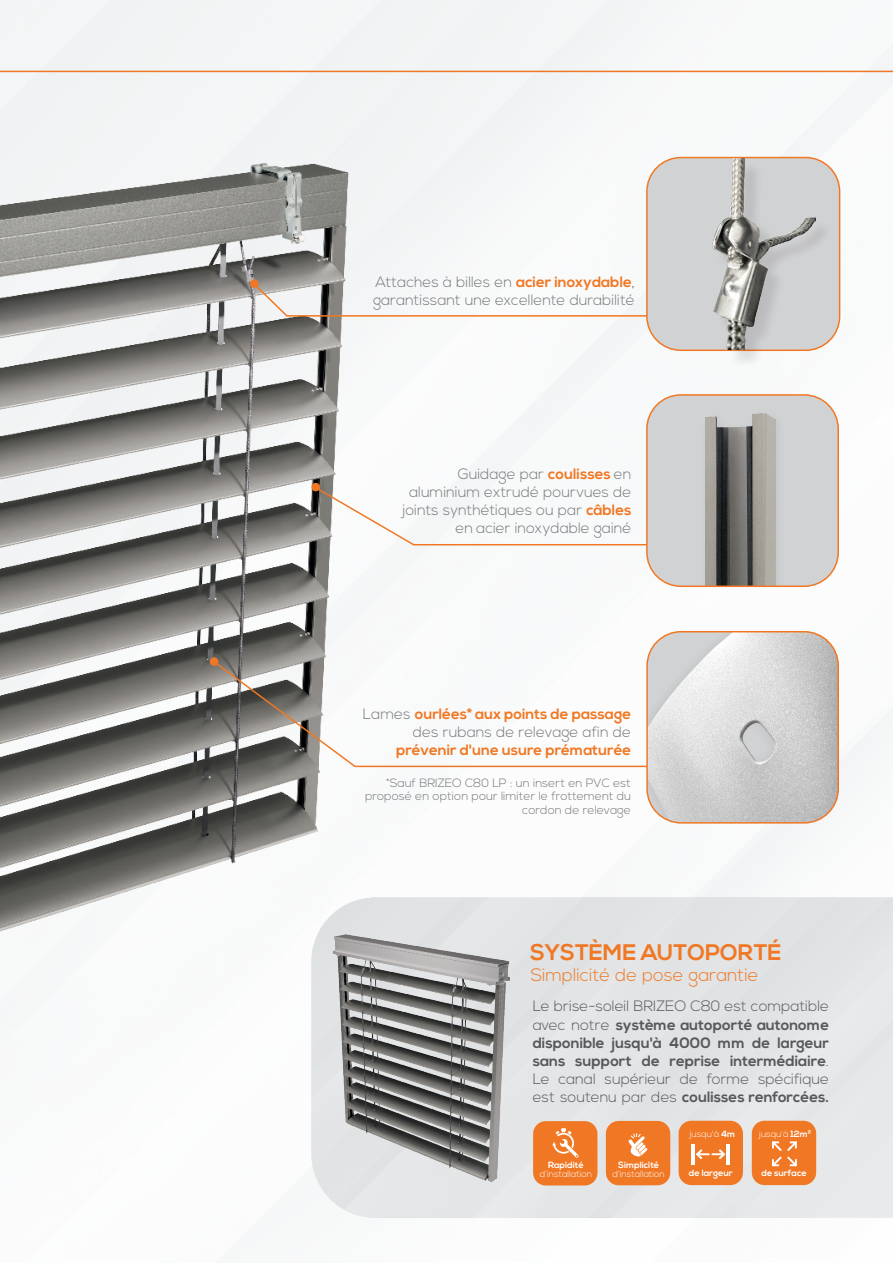
<style>
.page{position:relative;width:893px;height:1263px;background:#fff}
.page>*{position:absolute;margin:0;border:0;box-sizing:border-box;transform-origin:0 0}
.t1{font:700 22.5px "Nexa";color:#f07824}
.t2{font:300 18px "Nexa";color:#f07824}
.t3{font:300 15px/18px "Nexa";color:#757679;text-align:right}
.t4{font:700 15px/18px "Nexa";color:#57585a;text-align:justify}
.t5{font:700 15px "Nexa";color:#f07824}
.t6{font:300 12px/13.5px "Nexa";color:#757679;text-align:right}
.t7{font:300 9px "Nexa";color:#fff}
.t8{font:700 9px "Nexa";color:#fff}
.s1{font-weight:700;color:#f07824}
.s2{color:#57585a}
.s3{font-weight:300}
.s4{font-weight:700}
</style>
<div class="page">
<img style="left:0;top:0;width:893px;height:897px">
<hr style="left:0;top:71px;width:893px;height:1px;background:#f07824">
<img style="left:0;top:135px;width:363px;height:797px">
<svg style="left:314px;top:486px;width:332px;height:60px"></svg>
<div style="left:311px;top:483px;width:9px;height:8px;background:#f07824;border-radius:50%"></div>
<svg style="left:212px;top:660px;width:434px;height:108px"></svg>
<div style="left:210px;top:657px;width:8px;height:9px;background:#f07824;border-radius:50%"></div>
<img style="left:647px;top:632px;width:191px;height:191px">
<div style="left:646px;top:631px;width:193px;height:192px;border:2px solid #f07824;border-radius:34px"></div>
<div style="left:311px;top:897px;width:582px;height:321px;background:#e2e4e6"></div>
<div style="left:647px;top:395px;width:191px;height:191px;background:#d1d2d4;border-radius:34px"></div>
<div style="left:701px;top:408px;width:86px;height:178px;background:#231f20;opacity:.07"></div>
<img style="left:706px;top:414px;width:69px;height:170px">
<div style="left:646px;top:394px;width:193px;height:193px;border:2px solid #f07824;border-radius:34px"></div>
<div style="left:533px;top:1121px;width:64px;height:64px;background:#f07824;border-radius:13px"></div>
<svg style="left:552px;top:1128px;width:27px;height:30px"></svg>
<div style="left:606px;top:1121px;width:64px;height:64px;background:#f07824;border-radius:13px"></div>
<svg style="left:629px;top:1133px;width:18px;height:23px"></svg>
<div style="left:679px;top:1121px;width:64px;height:64px;background:#f07824;border-radius:13px"></div>
<div style="left:752px;top:1121px;width:64px;height:64px;background:#f07824;border-radius:13px"></div>
<svg style="left:772px;top:1141px;width:25px;height:25px"></svg>
<hr style="left:726px;top:1145px;width:3px;height:20px;background:#fff">
<hr style="left:692px;top:1145px;width:3px;height:20px;background:#fff">
<svg style="left:696px;top:1149px;width:29px;height:10px"></svg>
<svg style="left:254px;top:284px;width:392px;height:33px"></svg>
<div style="left:250px;top:279px;width:9px;height:9px;background:#f07824;border-radius:50%"></div>
<div style="left:647px;top:158px;width:193px;height:192px;background:#d1d2d4;border-radius:34px"></div>
<div style="left:646px;top:157px;width:194px;height:194px;border:2px solid #f07824;border-radius:34px"></div>
<div style="left:716px;top:161px;width:118px;height:207px;background:#231f20;opacity:.12"></div>
<img style="left:713px;top:159px;width:103px;height:190px">
<img style="left:309px;top:927px;width:208px;height:262px">
<p class="t3" style="left:373px;top:273px;width:263px;text-align:left">Attaches à billes en <span class="s1">acier inoxydable</span><span class="s2">, </span>garantissant une excellente durabilité</p>
<p class="t3" style="left:402px;top:466px;width:230px">Guidage par <span class="s1">coulisses</span> en aluminium extrudé pourvues de joints synthétiques ou par <span class="s1">câbles </span>en acier inoxydable gainé</p>
<p class="t3" style="left:363px;top:705px;width:270px">Lames <span class="s1">ourlées* aux points de passage </span>des rubans de relevage afin de</p>
<p class="t5" style="left:396px;top:741px;width:237px">prévenir d'une usure prématurée</p>
<p class="t6" style="left:365px;top:776px;width:267px">*Sauf BRIZEO C80 LP : un insert en PVC est proposé en option pour limiter le frottement du cordon de relevage</p>
<h1 class="t1" style="left:530px;top:939px;width:253px">SYSTÈME AUTOPORTÉ</h1>
<p class="t2" style="left:531px;top:965px;width:229px">Simplicité de pose garantie</p>
<p class="t4" style="left:533px;top:998px;width:298px"><span class="s3">Le brise-soleil BRIZEO C80 est compatible avec notre</span> système autoporté autonome disponible jusqu'à 4000 mm de largeur sans support de reprise intermédiaire<span class="s3">.<br>Le canal supérieur de forme spécifique est soutenu par des</span> coulisses renforcées.</p>
<p class="t8" style="left:548px;top:1160px;width:37px">Rapidité</p>
<p class="t7" style="left:540px;top:1169px;width:54px">d’installation</p>
<p class="t7" style="left:690px;top:1128px;width:47px">jusqu'à <span class="s4">4m</span></p>
<p class="t8" style="left:618px;top:1159px;width:42px">Simplicité</p>
<p class="t7" style="left:613px;top:1168px;width:54px">d’installation</p>
<p class="t8" style="left:689px;top:1168px;width:45px">de largeur</p>
<p class="t7" style="left:759px;top:1128px;width:53px">jusqu'à <span class="s4">12m²</span></p>
<p class="t8" style="left:761px;top:1168px;width:47px">de surface</p>
</div>
